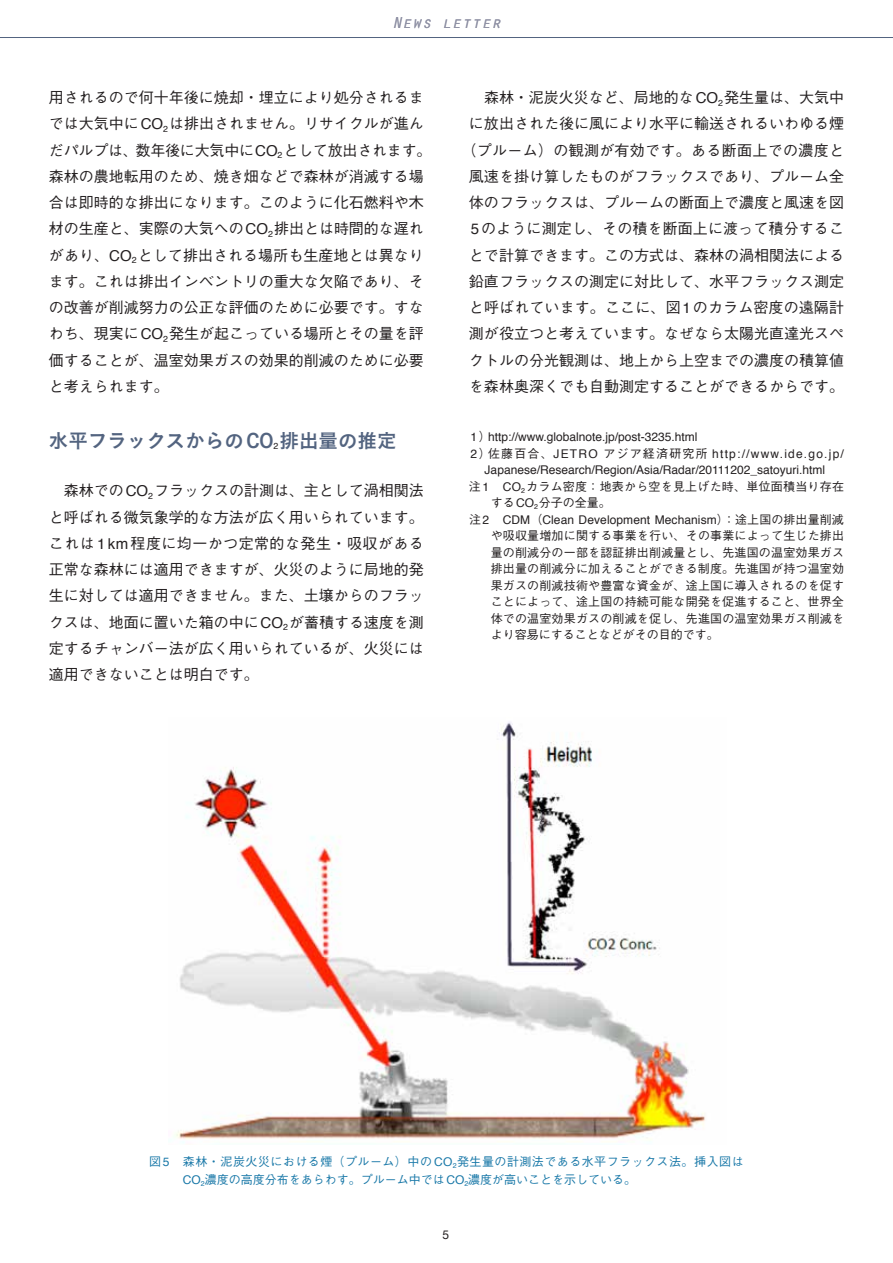
<style>
.page{position:relative;width:893px;height:1263px;background:#fff}
.page>*{position:absolute;margin:0;border:0;box-sizing:border-box;transform-origin:0 0}
.t1{font:19.5px "Koburina Go Std W6";color:#536480}
.t2{font:italic 16.5px "Orator Std";color:#9193a6}
.t3{font:500 15px/26.2px "Gothic BBB Pr 6";color:#231f20}
.t4{font:500 12px/16.5px "Gothic BBB Pr 6";letter-spacing:.015em;color:#231f20}
.t5{font:12px "Helvetica";color:#231f20}
.t6{font:500 12px/18px "Gothic BBB Pr 6";letter-spacing:.04em;color:#1978a8}
.t7{font:12px "Helvetica";letter-spacing:.1em;color:#231f20}
.t8{font:12px "Helvetica Neue";color:#231f20}
.t9{font:8.7px "Helvetica";color:#231f20}
.s1{font-family:"Helvetica";font-weight:400}
.s2{font-family:"Gothic BBB Pr 6";font-weight:500}
</style>
<div class="page">
<hr style="left:0;top:37px;width:893px;height:1px;background:#536480">
<img style="left:175px;top:722px;width:530px;height:421px">
<p class="t2" style="left:392px;top:11px;width:110px">News letter</p>
<p class="t3" style="left:49px;top:83px;width:384px">用されるので何十年後に焼却・埋立により処分されるまでは大気中に<span class="s1">CO</span><sub>2</sub>は排出されません。リサイクルが進んだパルプは、数年後に大気中に<span class="s1">CO</span><sub>2</sub>として放出されます。森林の農地転用のため、焼き畑などで森林が消滅する場合は即時的な排出になります。このように化石燃料や木材の生産と、実際の大気への<span class="s1">CO</span><sub>2</sub>排出とは時間的な遅れがあり、<span class="s1">CO</span><sub>2</sub>として排出される場所も生産地とは異なります。これは排出インベントリの重大な欠陥であり、その改善が削減努力の公正な評価のために必要です。すなわち、現実に<span class="s1">CO</span><sub>2</sub>発生が起こっている場所とその量を評価することが、温室効果ガスの効果的削減のために必要と考えられます。</p>
<h1 class="t1" style="left:49px;top:425px;width:349px">水平フラックスからのCO 排出量の推定</h1>
<p class="t9" style="left:274px;top:439px;width:6px">2</p>
<p class="t3" style="left:49px;top:476px;width:377px;text-align:justify">　森林での<span class="s1">CO</span><sub>2</sub>フラックスの計測は、主として渦相関法と呼ばれる微気象学的な方法が広く用いられています。これは<span class="s1">1km</span>程度に均一かつ定常的な発生・吸収がある正常な森林には適用できますが、火災のように局地的発生に対しては適用できません。また、土壌からのフラックスは、地面に置いた箱の中に<span class="s1">CO</span><sub>2</sub>が蓄積する速度を測定するチャンバー法が広く用いられているが、火災には適用できないことは明白です。</p>
<p class="t3" style="left:461px;top:83px;width:384px;text-align:right">　森林・泥炭火災など、局地的な<span class="s1">CO</span><sub>2</sub>発生量は、大気中に放出された後に風により水平に輸送されるいわゆる煙（プルーム）の観測が有効です。ある断面上での濃度と風速を掛け算したものがフラックスであり、プルーム全体のフラックスは、プルームの断面上で濃度と風速を図<br><span class="s1">5</span>のように測定し、その積を断面上に渡って積分することで計算できます。この方式は、森林の渦相関法による鉛直フラックスの測定に対比して、水平フラックス測定と呼ばれています。ここに、図<span class="s1">1</span>のカラム密度の遠隔計測が役立つと考えています。なぜなら太陽光直達光スペクトルの分光観測は、地上から上空までの濃度の積算値を森林奥深くでも自動測定することができるからです。</p>
<p class="t5" style="left:470px;top:428px;width:228px">1<span class="s2">）</span>http://www.globalnote.jp/post-3235.html</p>
<p class="t7" style="left:470px;top:444px;width:375px">2<span class="s2">）佐藤百合、</span>JETRO <span class="s2">アジア経済研究所</span> http://www.ide.go.jp/</p>
<p class="t5" style="left:485px;top:461px;width:342px">Japanese/Research/Region/Asia/Radar/20111202_satoyuri.html</p>
<p class="t4" style="left:491px;top:477px;width:355px;text-indent:-22px">注<span class="s1">1 CO</span><sub>2</sub>カラム密度：地表から空を見上げた時、単位面積当り存在する<span class="s1">CO</span><sub>2</sub>分子の全量。</p>
<p class="t5" style="left:469px;top:510px;width:376px"><span class="s2">注</span>2 CDM<span class="s2">（</span>Clean Development Mechanism<span class="s2">）：途上国の排出量削減</span></p>
<p class="t4" style="left:491px;top:527px;width:355px;text-align:justify">や吸収量増加に関する事業を行い、その事業によって生じた排出量の削減分の一部を認証排出削減量とし、先進国の温室効果ガス排出量の削減分に加えることができる制度。先進国が持つ温室効果ガスの削減技術や豊富な資金が、途上国に導入されるのを促すことによって、途上国の持続可能な開発を促進すること、世界全体での温室効果ガスの削減を促し、先進国の温室効果ガス削減をより容易にすることなどがその目的です。</p>
<p class="t6" style="left:183px;top:1152px;width:562px;text-indent:-34px">図<span class="s1">5</span> 森林・泥炭火災における煙（プルーム）中の<span class="s1">CO</span><sub>2</sub>発生量の計測法である水平フラックス法。挿入図は<br><span class="s1">CO</span><sub>2</sub>濃度の高度分布をあらわす。プルーム中では<span class="s1">CO</span><sub>2</sub>濃度が高いことを示している。</p>
<p class="t8" style="left:443px;top:1226px;width:8px">5</p>
</div>
